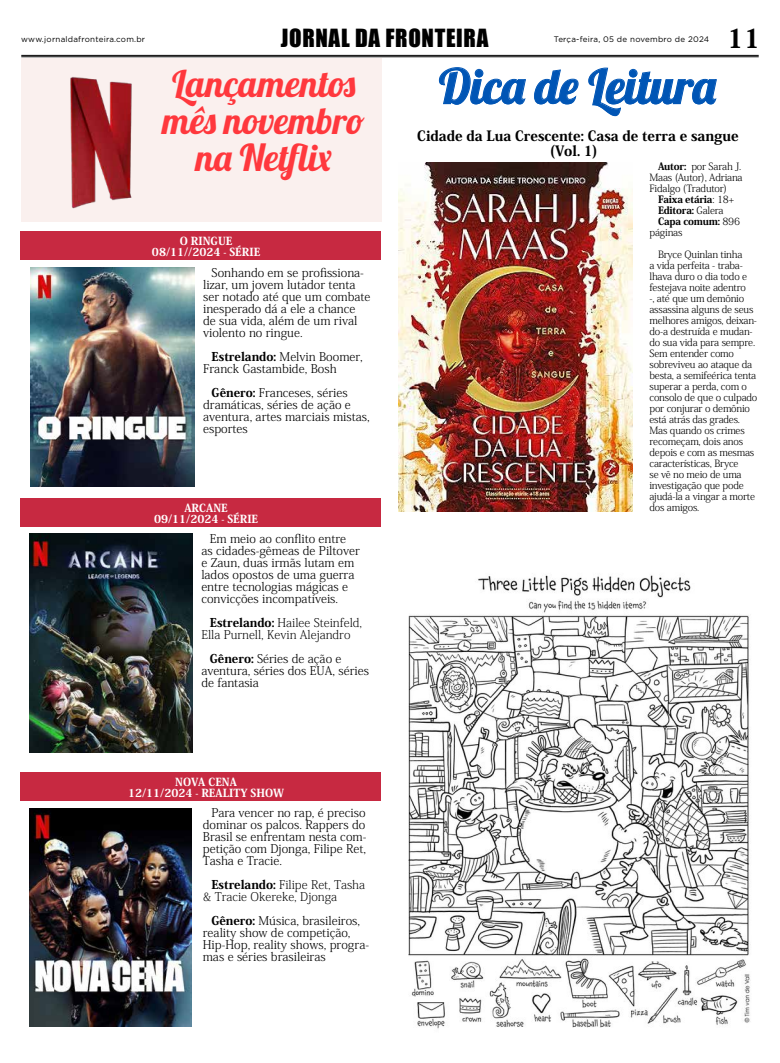
<style>
.page{position:relative;width:780px;height:1063px;background:#fff}
.page>*{position:absolute;margin:0;border:0;box-sizing:border-box;transform-origin:0 0}
.t1{font:48.1px "Lobster 1.4";color:#0055b5}
.t2{font:37px/37px "Lobster 1.4";color:#ff383d;text-align:center}
.t3{font:800 26.3px "Koz Min Pro";color:#000}
.t4{font:23px "Impact";letter-spacing:.03em;color:#000}
.t5{font:800 14px/15px "Koz Min Pro";color:#000}
.t6{font:300 12px/12px "Koz Min Pro";color:#000}
.t7{font:200 12px/12px "Koz Min Pro";color:#000}
.t8{font:800 11px/11px "Koz Min Pro";color:#fff;text-align:center}
.t9{font:300 10px/11px "Koz Min Pro";letter-spacing:-.02em;color:#000}
.t10{font:800 10px "Koz Min Pro";letter-spacing:-.02em;color:#000}
.t11{font:8px "Gotham";letter-spacing:.03em;color:#000}
.s1{font-weight:800}
.s2{font-weight:300}
</style>
<div class="page">
<hr style="left:21px;top:55px;width:737px;height:1px;background:#000">
<hr style="left:21px;top:56px;width:737px;height:1px;background:#000">
<div style="left:20px;top:232px;width:360px;height:28px;background:#c72941"></div>
<div style="left:22px;top:58px;width:359px;height:163px;background:#faf0ee"></div>
<img style="left:70px;top:77px;width:62px;height:132px">
<svg style="left:439px;top:67px;width:87px;height:38px"></svg>
<svg style="left:534px;top:70px;width:44px;height:34px"></svg>
<svg style="left:588px;top:68px;width:128px;height:48px"></svg>
<img style="left:398px;top:163px;width:234px;height:348px">
<img style="left:31px;top:268px;width:163px;height:219px">
<div style="left:20px;top:498px;width:360px;height:29px;background:#c72941"></div>
<div style="left:20px;top:773px;width:360px;height:28px;background:#c72941"></div>
<img style="left:29px;top:534px;width:164px;height:218px">
<img style="left:29px;top:808px;width:162px;height:219px">
<img style="left:408px;top:575px;width:343px;height:454px">
<p class="t11" style="left:21px;top:34px;width:125px">www.jornaldafronteira.com.br</p>
<h3 class="t4" style="left:281px;top:21px;width:209px">JORNAL DA FRONTEIRA</h3>
<p class="t11" style="left:554px;top:34px;width:157px">Terça-feira, 05 de novembro de 2024</p>
<h3 class="t3" style="left:727px;top:18px;width:35px">11</h3>
<h2 class="t2" style="left:162px;top:65px;width:204px">Lançamentos mês novembro na Netflix</h2>
<h1 class="t1" style="left:439px;top:56px;width:278px">Dica de Leitura</h1>
<p class="t5" style="left:550px;top:128px;width:190px;text-indent:-133px">Cidade da Lua Crescente: Casa de terra e sangue (Vol. 1)</p>
<p class="t9" style="left:649px;top:160px;width:95px;text-indent:8px"><span class="s1">Autor:</span> por Sarah J.<br>Maas (Autor), Adriana<br>Fidalgo (Tradutor)</p>
<p class="t10" style="left:658px;top:192px;width:78px">Faixa etária<span class="s2">: 18+</span></p>
<p class="t10" style="left:658px;top:203px;width:67px">Editora: <span class="s2">Galera</span></p>
<p class="t10" style="left:658px;top:214px;width:84px">Capa comum: <span class="s2">896</span></p>
<p class="t9" style="left:649px;top:226px;width:34px">páginas</p>
<p class="t9" style="left:649px;top:248px;width:109px;text-indent:8px">Bryce Quinlan tinha<br>a vida perfeita - traba&shy;lhava duro o dia todo e festejava noite adentro<br>-, até que um demônio assassina alguns de seus melhores amigos, deixan&shy;do-a destruída e mudan&shy;do sua vida para sempre.<br>Sem entender como sobreviveu ao ataque da besta, a semifeérica tenta superar a perda, com o consolo de que o culpado por conjurar o demônio está atrás das grades.<br>Mas quando os crimes recomeçam, dois anos depois e com as mesmas características, Bryce<br>se vê no meio de uma investigação que pode ajudá-la a vingar a morte dos amigos.</p>
<p class="t8" style="left:152px;top:235px;width:104px">o ringue<br>08/11//2024 - série</p>
<p class="t6" style="left:203px;top:266px;width:169px;text-indent:9px">Sonhando em se profissiona&shy;lizar, um jovem lutador tenta ser notado até que um combate inesperado dá a ele a chance de sua vida, além de um rival violento no ringue.</p>
<p class="t6" style="left:203px;top:350px;width:161px;text-indent:9px"><span class="s1">Estrelando:</span> Melvin Boomer,<br>Franck Gastambide, Bosh</p>
<p class="t6" style="left:203px;top:386px;width:168px;text-indent:9px"><span class="s1">Gênero:</span> Franceses, séries dramáticas, séries de ação e aventura, artes marciais mistas, esportes</p>
<p class="t8" style="left:154px;top:501px;width:100px">arcane<br>09/11/2024 - série</p>
<p class="t6" style="left:201px;top:532px;width:160px;text-indent:9px">Em meio ao conflito entre as cidades-gêmeas de Piltover e Zaun, duas irmãs lutam em lados opostos de uma guerra entre tecnologias mágicas e convicções incompatíveis.</p>
<p class="t7" style="left:201px;top:616px;width:162px;text-indent:9px"><span class="s1">Estrelando:</span> Hailee Steinfeld,<br>Ella Purnell, Kevin Alejandro</p>
<p class="t6" style="left:201px;top:652px;width:169px;text-indent:9px"><span class="s1">Gênero:</span> Séries de ação e aventura, séries dos EUA, séries de fantasia</p>
<p class="t8" style="left:128px;top:776px;width:109px;text-align:left;text-indent:47px">nova cena<br>12/11/2024 - realit</p>
<p class="t8" style="left:240px;top:787px;width:45px">y show</p>
<p class="t6" style="left:203px;top:807px;width:165px;text-align:justify;text-indent:9px">Para vencer no rap, é preciso dominar os palcos. Rappers do Brasil se enfrentam nesta com&shy;petição com Djonga, Filipe Ret, Tasha e Tracie.</p>
<p class="t7" style="left:203px;top:879px;width:164px;text-indent:9px"><span class="s1">Estrelando:</span> Filipe Ret, Tasha &amp; Tracie Okereke, Djonga</p>
<p class="t6" style="left:203px;top:915px;width:168px;text-indent:9px"><span class="s1">Gênero:</span> Música, brasileiros, reality show de competição,<br>Hip-Hop, reality shows, progra&shy;mas e séries brasileiras</p>
</div>
